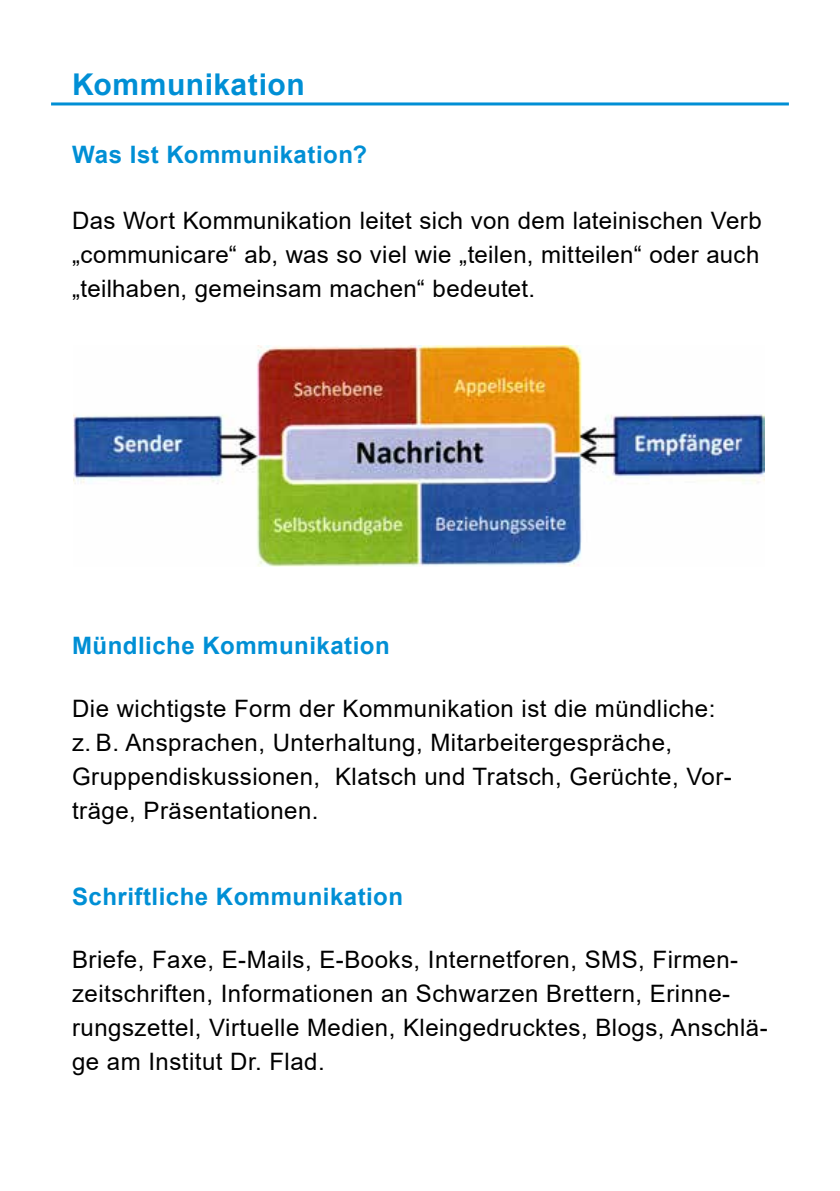
<style>
.page{position:relative;width:840px;height:1191px;background:#fff}
.page>*{position:absolute;margin:0;border:0;box-sizing:border-box;transform-origin:0 0}
.t1{font:700 30px "Arial";letter-spacing:.02em;color:#008fd5}
.t2{font:24px/34px "Arial";letter-spacing:.02em;color:#000}
.t3{font:700 24px "Arial";letter-spacing:.02em;color:#008fd5}
</style>
<div class="page">
<hr style="left:51px;top:102px;width:737px;height:3px;background:#008fd5">
<img style="left:73px;top:346px;width:690px;height:220px">
<p class="t1" style="left:72px;top:63px;width:234px">Kommunikation</p>
<p class="t3" style="left:72px;top:137px;width:296px">Was Ist Kommunikation?</p>
<p class="t2" style="left:72px;top:203px;width:691px;text-align:justify">Das Wort Kommunikation leitet sich von dem lateinischen Verb „communicare“ ab, was so viel wie „teilen, mitteilen“ oder auch „teilhaben, gemeinsam machen“ bedeutet.</p>
<p class="t3" style="left:72px;top:629px;width:319px">Mündliche Kommunikation</p>
<p class="t2" style="left:72px;top:691px;width:661px">Die wichtigste Form der Kommunikation ist die mündliche: z. B. Ansprachen, Unterhaltung, Mitarbeitergespräche, Gruppendiskussionen, Klatsch und Tratsch, Gerüchte, Vor&shy;träge, Präsentationen.</p>
<p class="t3" style="left:72px;top:880px;width:332px">Schriftliche Kommunikation</p>
<p class="t2" style="left:72px;top:942px;width:696px">Briefe, Faxe, E-Mails, E-Books, Internetforen, SMS, Firmen&shy;zeitschriften, Informationen an Schwarzen Brettern, Erinne&shy;rungszettel, Virtuelle Medien, Kleingedrucktes, Blogs, Anschlä&shy;ge am Institut Dr. Flad.</p>
</div>
